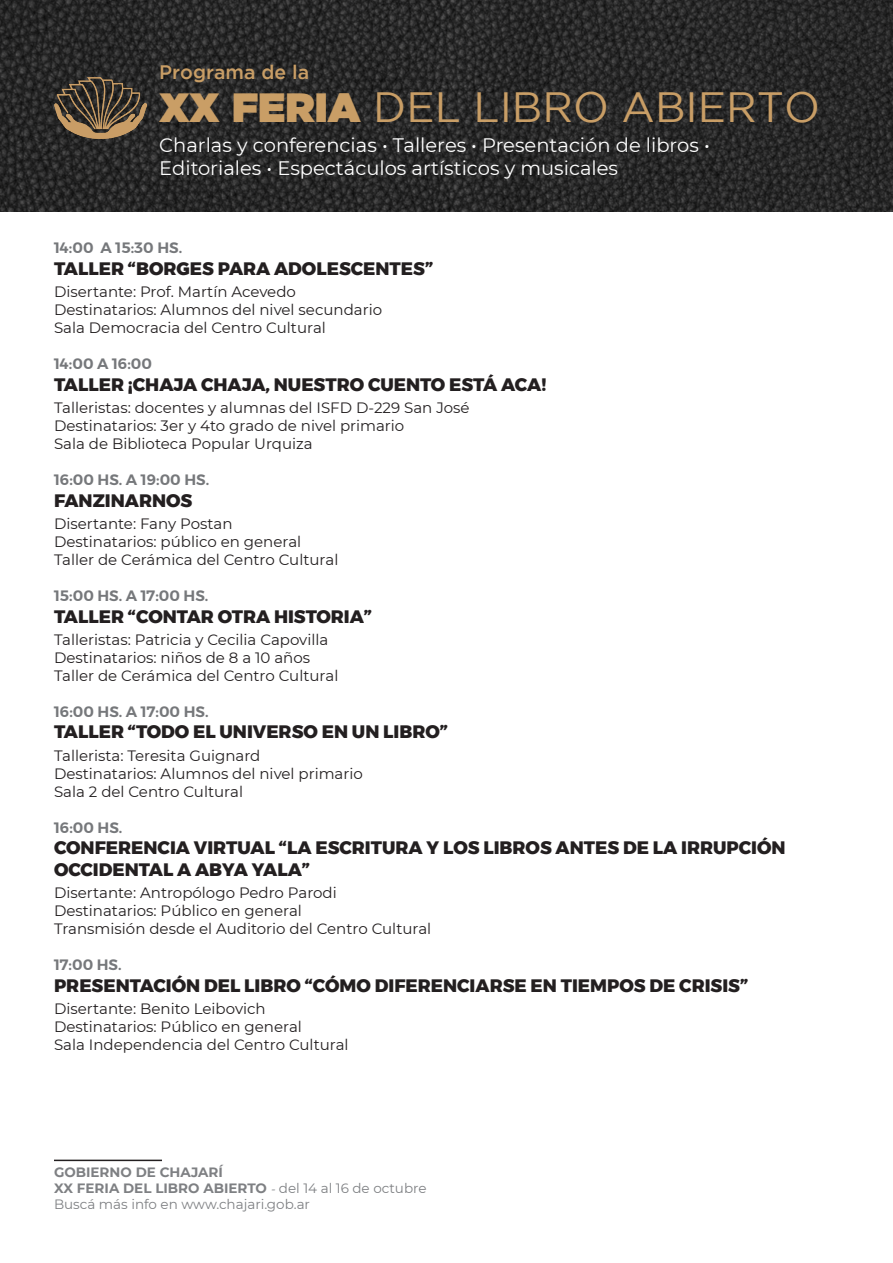
<style>
.page{position:relative;width:893px;height:1263px;background:#fff}
.page>*{position:absolute;margin:0;border:0;box-sizing:border-box;transform-origin:0 0}
.t1{font:42.3px "Gotham";color:#c99e66}
.t2{font:19.5px/23.4px "Montserrat";color:#fff}
.t3{font:500 19.5px "Gotham";color:#c99e66}
.Actividad{font:800 18px/21.6px "Gontserrat";color:#231f20}
.Cuerpo{font:15px "Montserrat";color:#231f20}
.Hora{font:600 15px "Gontserrat";color:#76787b}
.t4{font:700 13.5px "Montserrat";color:#7e8083}
.t5{font:13.5px "Montserrat";color:#7e8083}
.s1{font-weight:900;font-size:40.95px}
.s2{font-family:"Minion Pro";font-weight:400}
.s3{font-weight:400}
</style>
<div class="page">
<img style="left:0;top:0;width:893px;height:211px">
<img style="left:54px;top:77px;width:93px;height:61px">
<hr style="left:54px;top:1159px;width:108px;height:2px;background:#231f20">
<h2 class="t3" style="left:159px;top:61px;width:151px">Programa de la</h2>
<h1 class="t1" style="left:160px;top:84px;width:662px"><span class="s1">XX FERIA</span> DEL LIBRO ABIERTO</h1>
<h2 class="t2" style="left:159px;top:132px;width:552px">Charlas y conferencias • Talleres • Presentación de libros •<br>Editoriales • Espectáculos artísticos y musicales</h2>
<p class="Hora" style="left:54px;top:236px;width:130px">14:00 A 15:30 HS.</p>
<p class="Actividad" style="left:54px;top:258px;width:381px">TALLER “BORGES PARA ADOLESCENTES”</p>
<p class="Cuerpo" style="left:54px;top:282px;width:243px">Disertante: Prof. Martín Acevedo</p>
<p class="Cuerpo" style="left:54px;top:300px;width:330px">Destinatarios: Alumnos del nivel secundario</p>
<p class="Cuerpo" style="left:54px;top:318px;width:273px">Sala Democracia del Centro Cultural</p>
<p class="Hora" style="left:54px;top:352px;width:100px">14:00 A 16:00</p>
<p class="Actividad" style="left:54px;top:374px;width:494px">TALLER ¡CHAJA CHAJA, NUESTRO CUENTO ESTÁ ACA!</p>
<p class="Cuerpo" style="left:54px;top:397px;width:417px">Talleristas: docentes y alumnas del ISFD D-229 San José</p>
<p class="Cuerpo" style="left:54px;top:415px;width:352px">Destinatarios: 3er y 4to grado de nivel primario</p>
<p class="Cuerpo" style="left:54px;top:433px;width:260px">Sala de Biblioteca Popular Urquiza</p>
<p class="Hora" style="left:54px;top:468px;width:157px">16:00 HS. A 19:00 HS.</p>
<p class="Actividad" style="left:54px;top:490px;width:140px">FANZINARNOS</p>
<p class="Cuerpo" style="left:54px;top:513px;width:180px">Disertante: Fany Postan</p>
<p class="Cuerpo" style="left:54px;top:531px;width:249px">Destinatarios: público en general</p>
<p class="Cuerpo" style="left:54px;top:549px;width:286px">Taller de Cerámica del Centro Cultural</p>
<p class="Hora" style="left:54px;top:584px;width:156px">15:00 HS. A 17:00 HS.</p>
<p class="Actividad" style="left:54px;top:605px;width:320px">TALLER “CONTAR OTRA HISTORIA”</p>
<p class="Cuerpo" style="left:54px;top:629px;width:276px">Talleristas: Patricia y Cecilia Capovilla</p>
<p class="Cuerpo" style="left:54px;top:647px;width:258px">Destinatarios: niños de 8 a 10 años</p>
<p class="Cuerpo" style="left:54px;top:665px;width:286px">Taller de Cerámica del Centro Cultural</p>
<p class="Hora" style="left:54px;top:700px;width:156px">16:00 HS. A 17:00 HS.</p>
<p class="Actividad" style="left:54px;top:721px;width:396px">TALLER “TODO EL UNIVERSO EN UN LIBRO”</p>
<p class="Cuerpo" style="left:54px;top:745px;width:208px">Tallerista: Teresita Guignard</p>
<p class="Cuerpo" style="left:54px;top:763px;width:310px">Destinatarios: Alumnos del nivel primario</p>
<p class="Cuerpo" style="left:54px;top:781px;width:191px">Sala 2 del Centro Cultural</p>
<p class="Hora" style="left:54px;top:815px;width:70px">16:00 HS.</p>
<p class="Actividad" style="left:54px;top:837px;width:733px">CONFERENCIA VIRTUAL “LA ESCRITURA Y LOS LIBROS ANTES DE LA IRRUPCIÓN<br>OCCIDENTAL A ABYA YALA”</p>
<p class="Cuerpo" style="left:54px;top:882px;width:284px">Disertante: Antropólogo Pedro Parodi</p>
<p class="Cuerpo" style="left:54px;top:900px;width:249px">Destinatarios: Público en general</p>
<p class="Cuerpo" style="left:54px;top:918px;width:379px">Transmisión desde el Auditorio del Centro Cultural</p>
<p class="Hora" style="left:54px;top:953px;width:69px">17:00 HS.</p>
<p class="Actividad" style="left:54px;top:975px;width:696px">PRESENTACIÓN DEL LIBRO “CÓMO DIFERENCIARSE EN TIEMPOS DE CRISIS”</p>
<p class="Cuerpo" style="left:54px;top:998px;width:213px">Disertante: Benito Leibovich</p>
<p class="Cuerpo" style="left:54px;top:1016px;width:249px">Destinatarios: Público en general</p>
<p class="Cuerpo" style="left:54px;top:1034px;width:299px">Sala Independencia del Centro Cultural<sup>1</sup></p>
<p class="t4" style="left:54px;top:1162px;width:170px">GOBIERNO DE CHAJARÍ</p>
<p class="t4" style="left:54px;top:1178px;width:374px">XX FERIA DEL LIBRO ABIERTO <span class="s2">-</span> <span class="s3">del 14 al 16 de octubre</span></p>
<p class="t5" style="left:54px;top:1195px;width:258px">Buscá más info en www.chajari.gob.ar</p>
</div>
